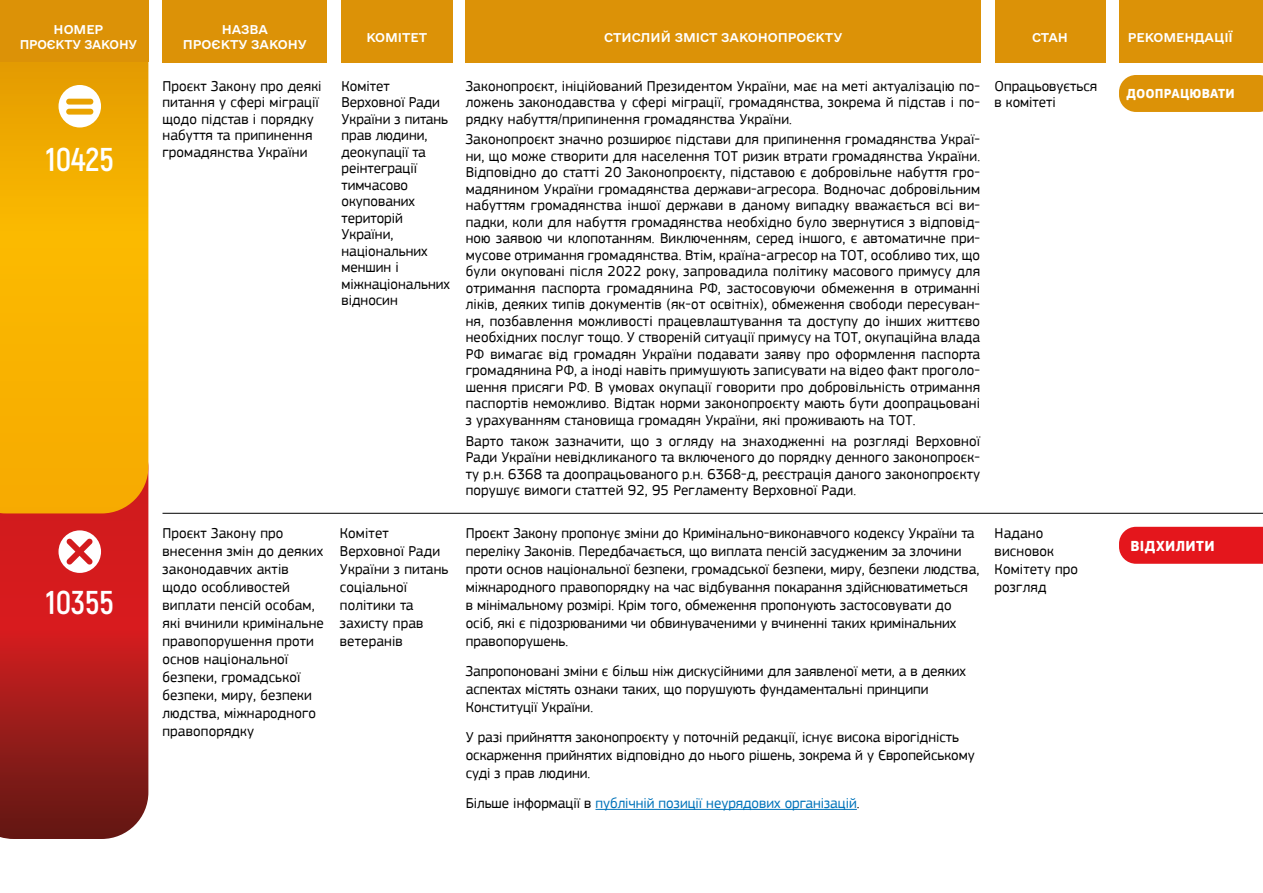
<style>
.page{position:relative;width:1263px;height:893px;background:#fff}
.page>*{position:absolute;margin:0;border:0;box-sizing:border-box;transform-origin:0 0}
.t1{font:700 33px "Akrobat";color:#fff}
.t2{font:15px/16.5px "PF Square Sans Pro";color:#000}
.t3{font:15px "PF Square Sans Pro";color:#0073ba}
.t4{font:700 15px "PF Square Sans Pro";letter-spacing:.025em;color:#fff}
.t5{font:700 13.5px "PF Square Sans Pro";letter-spacing:.01em;color:#fff}
.t6{font:12px/14.4px "e Ukraine Medium";color:#fff;text-align:center}
.s1{color:#000}
</style>
<div class="page">
<svg style="left:0;top:513px;width:148px;height:326px"></svg>
<svg style="left:0;top:62px;width:148px;height:451px"></svg>
<div style="left:994px;top:0;width:111px;height:62px;background:#dc9207"></div>
<div style="left:1119px;top:0;width:144px;height:62px;background:#dc9207"></div>
<div style="left:466px;top:0;width:515px;height:62px;background:#dc9207"></div>
<div style="left:163px;top:0;width:164px;height:62px;background:#dc9207"></div>
<div style="left:341px;top:0;width:111px;height:62px;background:#dc9207"></div>
<div style="left:0;top:0;width:148px;height:62px;background:#dc9207"></div>
<div style="left:1119px;top:75px;width:144px;height:37px;background:#dc9207"></div>
<svg style="left:59px;top:85px;width:42px;height:42px"></svg>
<hr style="left:595px;top:809px;width:262px;height:1px;background:#0073ba">
<div style="left:1119px;top:527px;width:144px;height:37px;background:#e4161c"></div>
<svg style="left:59px;top:530px;width:42px;height:43px"></svg>
<hr style="left:162px;top:513px;width:1101px;height:1px;background:#000">
<p class="t6" style="left:20px;top:23px;width:119px">НОМЕР<br>ПРОЄКТУ ЗАКОНУ</p>
<h1 class="t1" style="left:46px;top:139px;width:69px">10425</h1>
<h1 class="t1" style="left:46px;top:582px;width:69px">10355</h1>
<p class="t6" style="left:183px;top:23px;width:125px">НАЗВА<br>ПРОЄКТУ ЗАКОНУ</p>
<p class="t6" style="left:366px;top:31px;width:62px">КОМІТЕТ</p>
<p class="t6" style="left:604px;top:31px;width:240px">СТИСЛИЙ ЗМІСТ ЗАКОНОПРОЄКТУ</p>
<p class="t6" style="left:1032px;top:31px;width:38px">СТАН</p>
<p class="t6" style="left:1128px;top:31px;width:107px">РЕКОМЕНДАЦІЇ</p>
<p class="t2" style="left:466px;top:78px;width:516px;text-align:justify">Законопроєкт, ініційований Президентом України, має на меті актуалізацію по&shy;ложень законодавства у сфері міграції, громадянства, зокрема й підстав і по&shy;рядку набуття/припинення громадянства України.</p>
<p class="t2" style="left:466px;top:131px;width:516px;text-align:justify">Законопроєкт значно розширює підстави для припинення громадянства Украї&shy;ни, що може створити для населення ТОТ ризик втрати громадянства України.<br>Відповідно до статті 20 Законопроєкту, підставою є добровільне набуття гро&shy;мадянином України громадянства держави-агресора. Водночас добровільним набуттям громадянства іншої держави в даному випадку вважається всі ви&shy;падки, коли для набуття громадянства необхідно було звернутися з відповід&shy;ною заявою чи клопотанням. Виключенням, серед іншого, є автоматичне при&shy;мусове отримання громадянства. Втім, країна-агресор на ТОТ, особливо тих, що були окуповані після 2022 року, запровадила політику масового примусу для отримання паспорта громадянина РФ, застосовуючи обмеження в отриманні ліків, деяких типів документів (як-от освітніх), обмеження свободи пересуван&shy;ня, позбавлення можливості працевлаштування та доступу до інших життєво необхідних послуг тощо. У створеній ситуації примусу на ТОТ, окупаційна влада РФ вимагає від громадян України подавати заяву про оформлення паспорта громадянина РФ, а іноді навіть примушують записувати на відео факт проголо&shy;шення присяги РФ. В умовах окупації говорити про добровільність отримання паспортів неможливо. Відтак норми законопроєкту мають бути доопрацьовані з урахуванням становища громадян України, які проживають на ТОТ.</p>
<p class="t2" style="left:466px;top:433px;width:516px;text-align:justify">Варто також зазначити, що з огляду на знаходженні на розгляді Верховної Ради України невідкликаного та включеного до порядку денного законопроєк&shy;ту р.н. 6368 та доопрацьованого р.н. 6368-д, реєстрація даного законопроєкту порушує вимоги статтей 92, 95 Регламенту Верховної Ради.</p>
<p class="t2" style="left:162px;top:78px;width:161px">Проєкт Закону про деякі питання у сфері міграції щодо підстав і порядку набуття та припинення громадянства України</p>
<p class="t5" style="left:1126px;top:85px;width:110px">ДООПРАЦЮВАТИ</p>
<p class="t2" style="left:994px;top:78px;width:104px">Опрацьовується в комітеті</p>
<p class="t2" style="left:342px;top:78px;width:110px">Комітет<br>Верховної Ради<br>України з питань прав людини, деокупації та реінтеграції тимчасово окупованих територій<br>України, національних меншин і міжнаціональних відносин</p>
<p class="t2" style="left:162px;top:524px;width:163px;line-height:18px">Проєкт Закону про внесення змін до деяких законодавчих актів щодо особливостей виплати пенсій особам, які вчинили кримінальне правопорушення проти основ національної безпеки, громадської безпеки, миру, безпеки людства, міжнародного правопорядку</p>
<p class="t2" style="left:466px;top:524px;width:515px;line-height:18px">Проєкт Закону пропонує зміни до Кримінально-виконавчого кодексу України та переліку Законів. Передбачається, що виплата пенсій засудженим за злочини проти основ національної безпеки, громадської безпеки, миру, безпеки людства, міжнародного правопорядку на час відбування покарання здійснюватиметься<br>в мінімальному розмірі. Крім того, обмеження пропонують застосовувати до осіб, які є підозрюваними чи обвинуваченими у вчиненні таких кримінальних правопорушень.</p>
<p class="t2" style="left:340px;top:524px;width:110px;line-height:18px">Комітет<br>Верховної Ради<br>України з питань соціальної політики та захисту прав ветеранів</p>
<p class="t2" style="left:466px;top:662px;width:502px;line-height:18px">Запропоновані зміни є більш ніж дискусійними для заявленої мети, а в деяких аспектах містять ознаки таких, що порушують фундаментальні принципи<br>Конституції України.</p>
<p class="t2" style="left:466px;top:728px;width:510px;line-height:18px">У разі прийняття законопроєкту у поточній редакції, існує висока вірогідність оскарження прийнятих відповідно до нього рішень, зокрема й у Європейському суді з прав людини.</p>
<p class="t3" style="left:466px;top:794px;width:395px"><span class="s1">Більше інформації в</span> публічній позиції неурядових організацій<span class="s1">.</span></p>
<p class="t2" style="left:994px;top:524px;width:85px;line-height:18px">Надано висновок<br>Комітету про розгляд</p>
<p class="t4" style="left:1130px;top:537px;width:86px">ВІДХИЛИТИ</p>
</div>
